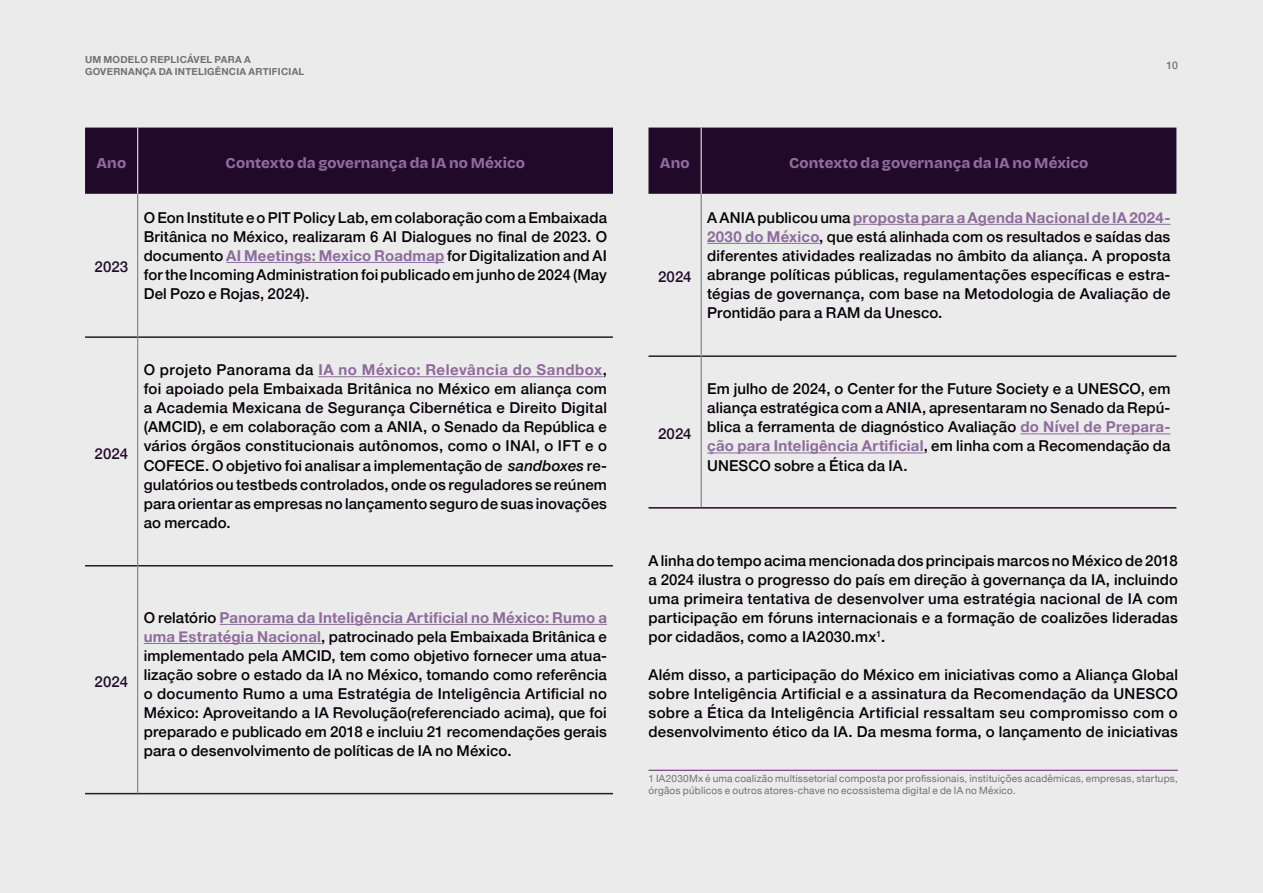
<style>
.page{position:relative;width:1263px;height:893px;background:#ebebeb}
.page>*{position:absolute;margin:0;border:0;box-sizing:border-box;transform-origin:0 0}
.t1{font:500 15px/19px "Helvetica Neue";letter-spacing:.01em;color:#050005;text-align:justify}
.t2{font:800 15px "Bricolage Grotesque 96 pt";letter-spacing:.005em;color:#8f6b9c}
.t3{font:500 15px "Helvetica Neue";letter-spacing:.005em;color:#210a29}
.t4{font:500 10.5px "Helvetica Neue";color:#717074}
.t5{font:10.05px/12px "Helvetica Neue";letter-spacing:.02em;color:#717074}
.t6{font:700 9.75px/11.7px "Helvetica Neue";letter-spacing:.025em;color:#717074}
.s1{font-weight:700;color:#8f6b9c}
.s2{font-style:italic}
</style>
<div class="page">
<div style="left:85px;top:128px;width:528px;height:66px;background:#210a29"></div>
<hr style="left:85px;top:336px;width:52px;height:2px;background:#231f20">
<hr style="left:138px;top:336px;width:475px;height:2px;background:#231f20">
<hr style="left:85px;top:565px;width:52px;height:1px;background:#231f20">
<hr style="left:138px;top:565px;width:475px;height:1px;background:#231f20">
<hr style="left:85px;top:793px;width:53px;height:1px;background:#231f20">
<hr style="left:138px;top:793px;width:475px;height:1px;background:#231f20">
<hr style="left:137px;top:194px;width:1px;height:143px;background:#717074">
<hr style="left:137px;top:337px;width:1px;height:229px;background:#717074">
<hr style="left:137px;top:566px;width:1px;height:227px;background:#717074">
<hr style="left:137px;top:128px;width:1px;height:66px;background:#fff">
<hr style="left:226px;top:262px;width:218px;height:1px;background:#8f6b9c">
<hr style="left:318px;top:376px;width:285px;height:1px;background:#8f6b9c">
<hr style="left:220px;top:624px;width:387px;height:1px;background:#8f6b9c">
<hr style="left:144px;top:643px;width:177px;height:1px;background:#8f6b9c">
<div style="left:648px;top:128px;width:528px;height:66px;background:#210a29"></div>
<hr style="left:648px;top:355px;width:53px;height:2px;background:#231f20">
<hr style="left:701px;top:355px;width:475px;height:2px;background:#231f20">
<hr style="left:701px;top:194px;width:1px;height:162px;background:#717074">
<hr style="left:701px;top:356px;width:1px;height:151px;background:#717074">
<hr style="left:701px;top:128px;width:1px;height:66px;background:#fff">
<hr style="left:648px;top:507px;width:53px;height:2px;background:#210a29">
<hr style="left:701px;top:507px;width:475px;height:2px;background:#210a29">
<hr style="left:853px;top:224px;width:317px;height:1px;background:#8f6b9c">
<hr style="left:707px;top:243px;width:112px;height:1px;background:#8f6b9c">
<hr style="left:1020px;top:433px;width:150px;height:1px;background:#8f6b9c">
<hr style="left:707px;top:453px;width:217px;height:1px;background:#8f6b9c">
<hr style="left:648px;top:770px;width:530px;height:1px;background:#5e246e">
<p class="t6" style="left:85px;top:54px;width:221px">UM MODELO REPLICÁVEL PARA A<br>GOVERNANÇA DA INTELIGÊNCIA ARTIFICIAL</p>
<p class="t4" style="left:1166px;top:57px;width:13px">10</p>
<p class="t2" style="left:97px;top:152px;width:31px">Ano</p>
<p class="t2" style="left:226px;top:152px;width:301px">Contexto da governança da IA no México</p>
<p class="t3" style="left:95px;top:255px;width:35px">2023</p>
<p class="t1" style="left:144px;top:207px;width:465px">O Eon Institute e o PIT Policy Lab, em colaboração com a Embaixada Britânica no México, realizaram 6 AI Dialogues no final de 2023. O documento <span class="s1">AI Meetings: Mexico Roadmap</span> for Digitalization and AI for the Incoming Administration foi publicado em junho de 2024 (May Del Pozo e Rojas, 2024).</p>
<p class="t3" style="left:95px;top:441px;width:35px">2024</p>
<p class="t1" style="left:144px;top:359px;width:465px">O projeto Panorama da <span class="s1">IA no México: Relevância do Sandbox</span>, foi apoiado pela Embaixada Britânica no México em aliança com a Academia Mexicana de Segurança Cibernética e Direito Digital (AMCID), e em colaboração com a ANIA, o Senado da República e vários órgãos constitucionais autônomos, como o INAI, o IFT e o COFECE. O objetivo foi analisar a implementação de <span class="s2">sandboxes</span> re&shy;gulatórios ou testbeds controlados, onde os reguladores se reúnem para orientar as empresas no lançamento seguro de suas inovações ao mercado.</p>
<p class="t3" style="left:95px;top:670px;width:35px">2024</p>
<p class="t1" style="left:144px;top:607px;width:465px">O relatório <span class="s1">Panorama da Inteligência Artificial no México: Rumo a uma Estratégia Nacional</span>, patrocinado pela Embaixada Britânica e implementado pela AMCID, tem como objetivo fornecer uma atua&shy;lização sobre o estado da IA no México, tomando como referência o documento Rumo a uma Estratégia de Inteligência Artificial no México: Aproveitando a IA Revolução(referenciado acima), que foi preparado e publicado em 2018 e incluiu 21 recomendações gerais para o desenvolvimento de políticas de IA no México.</p>
<p class="t2" style="left:660px;top:152px;width:31px">Ano</p>
<p class="t2" style="left:789px;top:152px;width:301px">Contexto da governança da IA no México</p>
<p class="t3" style="left:658px;top:265px;width:35px">2024</p>
<p class="t1" style="left:707px;top:207px;width:465px">A ANIA publicou uma <span class="s1">proposta para a Agenda Nacional de IA 2024- 2030 do México</span>, que está alinhada com os resultados e saídas das diferentes atividades realizadas no âmbito da aliança. A proposta abrange políticas públicas, regulamentações específicas e estra&shy;tégias de governança, com base na Metodologia de Avaliação de Prontidão para a RAM da Unesco.</p>
<p class="t3" style="left:658px;top:422px;width:35px">2024</p>
<p class="t1" style="left:707px;top:378px;width:465px">Em julho de 2024, o Center for the Future Society e a UNESCO, em aliança estratégica com a ANIA, apresentaram no Senado da Repú&shy;blica a ferramenta de diagnóstico Avaliação <span class="s1">do Nível de Prepara&shy;ção para Inteligência Artificial</span>, em linha com a Recomendação da UNESCO sobre a Ética da IA.</p>
<p class="t1" style="left:648px;top:550px;width:531px">A linha do tempo acima mencionada dos principais marcos no México de 2018 a 2024 ilustra o progresso do país em direção à governança da IA, incluindo uma primeira tentativa de desenvolver uma estratégia nacional de IA com participação em fóruns internacionais e a formação de coalizões lideradas por cidadãos, como a IA2030.mx<sup>1</sup>.</p>
<p class="t1" style="left:648px;top:664px;width:531px">Além disso, a participação do México em iniciativas como a Aliança Global sobre Inteligência Artificial e a assinatura da Recomendação da UNESCO sobre a Ética da Inteligência Artificial ressaltam seu compromisso com o desenvolvimento ético da IA. Da mesma forma, o lançamento de iniciativas</p>
<p class="t5" style="left:648px;top:773px;width:531px">1 IA2030Mx é uma coalizão multissetorial composta por profissionais, instituições acadêmicas, empresas, startups, órgãos públicos e outros atores-chave no ecossistema digital e de IA no México.</p>
</div>
